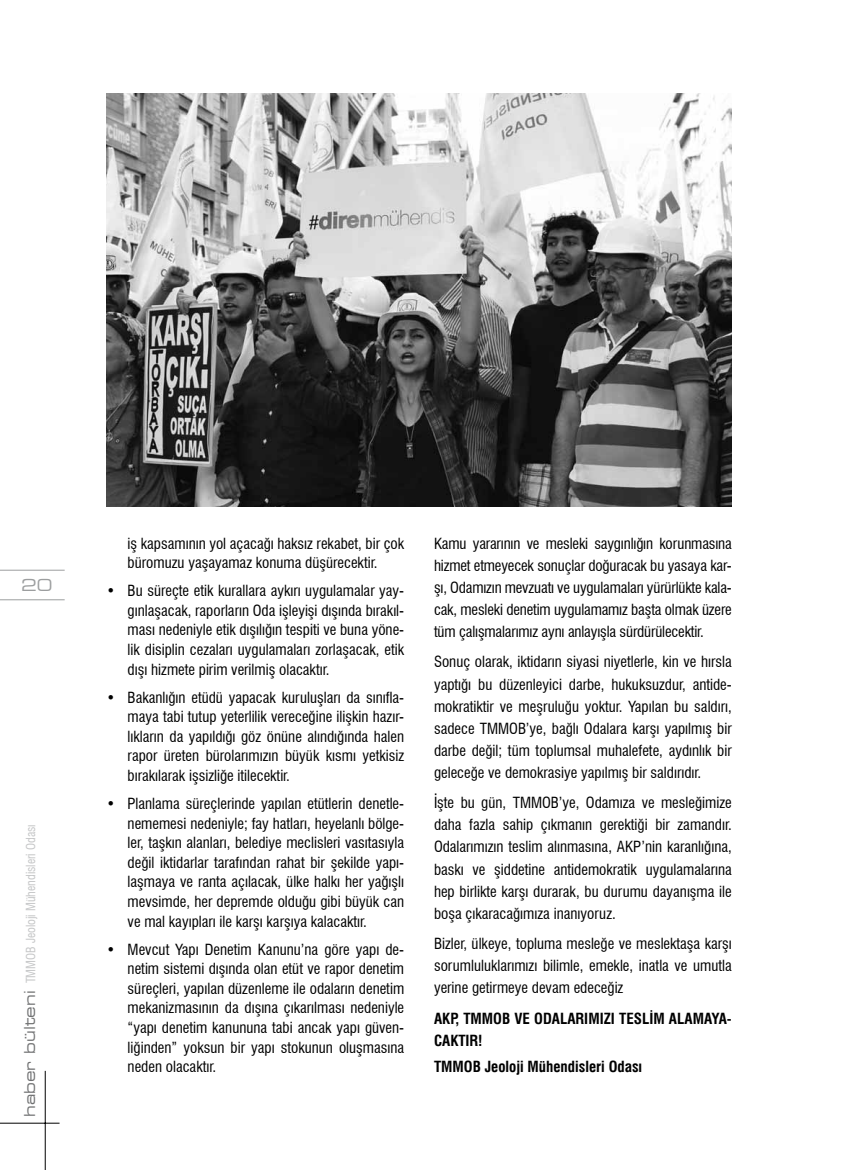
<style>
.page{position:relative;width:851px;height:1170px;background:#fff}
.page>*{position:absolute;margin:0;border:0;box-sizing:border-box;transform-origin:0 0}
.t1{font:expanded 16.5px "Square 721 BT";color:#9c9e9f}
.t2{font:condensed 15px/19.6px "Swiss 721 BT";color:#000;text-align:justify}
.t3{font:700 condensed 15px/22px "Swiss 721 BT";color:#000}
.t4{font:12px "Swiss 721 Condensed BT";color:#c6c7c8}
.s1{font-family:"Square 721 BT";font-stretch:expanded;font-size:15px;color:#707172}
</style>
<div class="page">
<hr style="left:0;top:569px;width:65px;height:1px;background:#9c9e9f">
<hr style="left:0;top:599px;width:65px;height:1px;background:#9c9e9f">
<hr style="left:0;top:1122px;width:60px;height:1px;background:#000">
<hr style="left:45px;top:1070px;width:1px;height:99px;background:#000">
<img style="left:106px;top:94px;width:625px;height:412px">
<p class="t1" style="left:21px;top:575px;width:33px">20</p>
<p class="t4" style="left:24px;top:1116px;width:294px;rotate:-90deg"><span class="s1">haber bülteni</span> TMMOB Jeoloji Mühendisleri Odasý</p>
<p class="t2" style="left:128px;top:533px;width:278px">iş kapsamının yol açacağı haksız rekabet, bir çok büromuzu yaşayamaz konuma düşürecektir.</p>
<p class="t2" style="left:128px;top:581px;width:278px;text-indent:-21px">• Bu süreçte etik kurallara aykırı uygulamalar yay&shy;gınlaşacak, raporların Oda işleyişi dışında bırakıl&shy;ması nedeniyle etik dışılığın tespiti ve buna yöne&shy;lik disiplin cezaları uygulamaları zorlaşacak, etik dışı hizmete pirim verilmiş olacaktır.</p>
<p class="t2" style="left:128px;top:687px;width:278px;text-indent:-21px">• Bakanlığın etüdü yapacak kuruluşları da sınıfla&shy;maya tabi tutup yeterlilik vereceğine ilişkin hazır&shy;lıkların da yapıldığı göz önüne alındığında halen rapor üreten bürolarımızın büyük kısmı yetkisiz bırakılarak işsizliğe itilecektir.</p>
<p class="t2" style="left:128px;top:793px;width:278px;text-indent:-21px">• Planlama süreçlerinde yapılan etütlerin denetle&shy;nememesi nedeniyle; fay hatları, heyelanlı bölge&shy;ler, taşkın alanları, belediye meclisleri vasıtasıyla değil iktidarlar tarafından rahat bir şekilde yapı&shy;laşmaya ve ranta açılacak, ülke halkı her yağışlı mevsimde, her depremde olduğu gibi büyük can ve mal kayıpları ile karşı karşıya kalacaktır.</p>
<p class="t2" style="left:128px;top:939px;width:278px;text-indent:-21px">• Mevcut Yapı Denetim Kanunu’na göre yapı de&shy;netim sistemi dışında olan etüt ve rapor denetim süreçleri, yapılan düzenleme ile odaların denetim mekanizmasının da dışına çıkarılması nedeniyle “yapı denetim kanununa tabi ancak yapı güven&shy;liğinden” yoksun bir yapı stokunun oluşmasına neden olacaktır.</p>
<p class="t2" style="left:434px;top:532px;width:299px;line-height:22px">Kamu yararının ve mesleki saygınlığın korunmasına hizmet etmeyecek sonuçlar doğuracak bu yasaya kar&shy;şı, Odamızın mevzuatı ve uygulamaları yürürlükte kala&shy;cak, mesleki denetim uygulamamız başta olmak üzere tüm çalışmalarımız aynı anlayışla sürdürülecektir.</p>
<p class="t2" style="left:434px;top:651px;width:299px;line-height:22px">Sonuç olarak, iktidarın siyasi niyetlerle, kin ve hırsla yaptığı bu düzenleyici darbe, hukuksuzdur, antide&shy;mokratiktir ve meşruluğu yoktur. Yapılan bu saldırı, sadece TMMOB’ye, bağlı Odalara karşı yapılmış bir darbe değil; tüm toplumsal muhalefete, aydınlık bir geleceğe ve demokrasiye yapılmış bir saldırıdır.</p>
<p class="t2" style="left:434px;top:791px;width:299px;line-height:22px">İşte bu gün, TMMOB’ye, Odamıza ve mesleğimize daha fazla sahip çıkmanın gerektiği bir zamandır.<br>Odalarımızın teslim alınmasına, AKP’nin karanlığına, baskı ve şiddetine antidemokratik uygulamalarına hep birlikte karşı durarak, bu durumu dayanışma ile boşa çıkaracağımıza inanıyoruz.</p>
<p class="t2" style="left:434px;top:932px;width:299px;line-height:22px">Bizler, ülkeye, topluma mesleğe ve meslektaşa karşı sorumluluklarımızı bilimle, emekle, inatla ve umutla yerine getirmeye devam edeceğiz</p>
<p class="t3" style="left:434px;top:1007px;width:299px">AKP, TMMOB VE ODALARIMIZI TESLİM ALAMAYA-<br>CAKTIR!</p>
<p class="t3" style="left:434px;top:1055px;width:210px">TMMOB Jeoloji Mühendisleri Odası</p>
</div>
